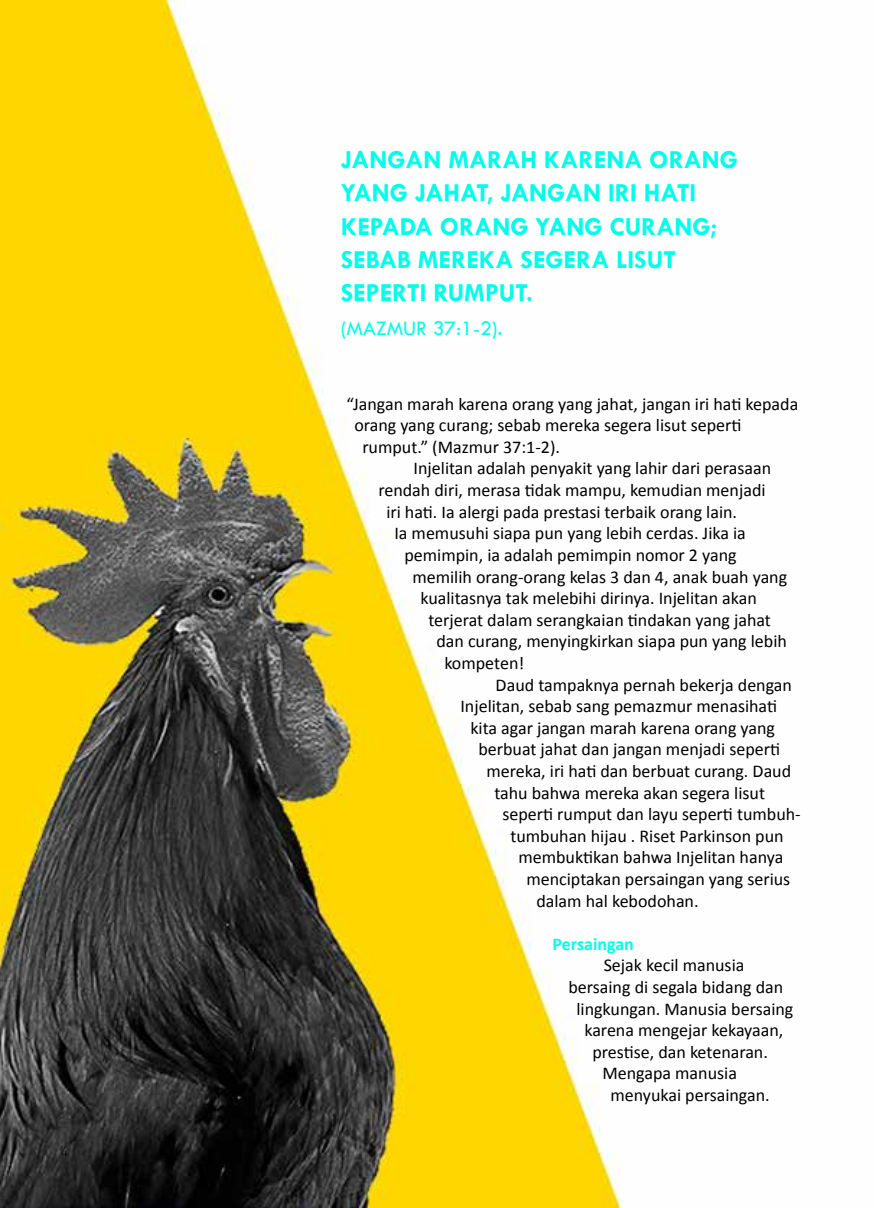
<style>
.page{position:relative;width:874px;height:1208px;background:#fff}
.page>*{position:absolute;margin:0;border:0;box-sizing:border-box;transform-origin:0 0}
.t1{font:700 26.2px/33.2px "Tw Cen";color:#00ffea}
.t2{font:21.4px "Tw Cen";color:#00ffea}
.t3{font:18px "Calibri";color:#000}
.t4{font:700 18px "Calibri";color:#00ffea}
.t5{font:300 14px "DIN Alternate";color:#000}
</style>
<div class="page">
<img style="left:0;top:0;width:623px;height:1208px">
<p class="t5" style="left:61px;top:1141px;width:9px">4</p>
<h1 class="t1" style="left:340px;top:142px;width:398px">JANGAN MARAH KARENA ORANG<br>YANG JAHAT, JANGAN IRI HATI<br>KEPADA ORANG YANG CURANG;<br>SEBAB MEREKA SEGERA LISUT<br>SEPERTI RUMPUT.</h1>
<p class="t2" style="left:340px;top:315px;width:163px">(MAZMUR 37:1-2).</p>
<p class="t3" style="left:346px;top:392px;width:453px">“Jangan marah karena orang yang jahat, jangan iri hati kepada</p>
<p class="t3" style="left:354px;top:414px;width:388px">orang yang curang; sebab mereka segera lisut seperti</p>
<p class="t3" style="left:362px;top:435px;width:199px">rumput.” (Mazmur 37:1-2).</p>
<p class="t3" style="left:413px;top:457px;width:359px">Injelitan adalah penyakit yang lahir dari perasaan</p>
<p class="t3" style="left:378px;top:479px;width:388px">rendah diri, merasa tidak mampu, kemudian menjadi</p>
<p class="t3" style="left:386px;top:500px;width:352px">iri hati. Ia alergi pada prestasi terbaik orang lain.</p>
<p class="t3" style="left:394px;top:522px;width:353px">Ia memusuhi siapa pun yang lebih cerdas. Jika ia</p>
<p class="t3" style="left:404px;top:543px;width:333px">pemimpin, ia adalah pemimpin nomor 2 yang</p>
<p class="t3" style="left:412px;top:565px;width:376px">memilih orang-orang kelas 3 dan 4, anak buah yang</p>
<p class="t3" style="left:420px;top:587px;width:338px">kualitasnya tak melebihi dirinya. Injelitan akan</p>
<p class="t3" style="left:428px;top:608px;width:344px">terjerat dalam serangkaian tindakan yang jahat</p>
<p class="t3" style="left:436px;top:630px;width:352px">dan curang, menyingkirkan siapa pun yang lebih</p>
<p class="t3" style="left:444px;top:651px;width:81px">kompeten!</p>
<p class="t3" style="left:495px;top:673px;width:298px">Daud tampaknya pernah bekerja dengan</p>
<p class="t3" style="left:460px;top:695px;width:318px">Injelitan, sebab sang pemazmur menasihati</p>
<p class="t3" style="left:470px;top:716px;width:306px">kita agar jangan marah karena orang yang</p>
<p class="t3" style="left:478px;top:738px;width:303px">berbuat jahat dan jangan menjadi seperti</p>
<p class="t3" style="left:486px;top:759px;width:306px">mereka, iri hati dan berbuat curang. Daud</p>
<p class="t3" style="left:494px;top:781px;width:272px">tahu bahwa mereka akan segera lisut</p>
<p class="t3" style="left:502px;top:803px;width:300px">seperti rumput dan layu seperti tumbuh-</p>
<p class="t3" style="left:510px;top:824px;width:274px">tumbuhan hijau . Riset Parkinson pun</p>
<p class="t3" style="left:518px;top:846px;width:266px">membuktikan bahwa Injelitan hanya</p>
<p class="t3" style="left:526px;top:867px;width:265px">menciptakan persaingan yang serius</p>
<p class="t3" style="left:536px;top:889px;width:164px">dalam hal kebodohan.</p>
<p class="t4" style="left:552px;top:932px;width:83px">Persaingan</p>
<p class="t3" style="left:603px;top:954px;width:142px">Sejak kecil manusia</p>
<p class="t3" style="left:568px;top:975px;width:216px">bersaing di segala bidang dan</p>
<p class="t3" style="left:576px;top:997px;width:218px">lingkungan. Manusia bersaing</p>
<p class="t3" style="left:584px;top:1019px;width:200px">karena mengejar kekayaan,</p>
<p class="t3" style="left:592px;top:1040px;width:177px">prestise, dan ketenaran.</p>
<p class="t3" style="left:602px;top:1062px;width:136px">Mengapa manusia</p>
<p class="t3" style="left:610px;top:1083px;width:161px">menyukai persaingan.</p>
</div>
